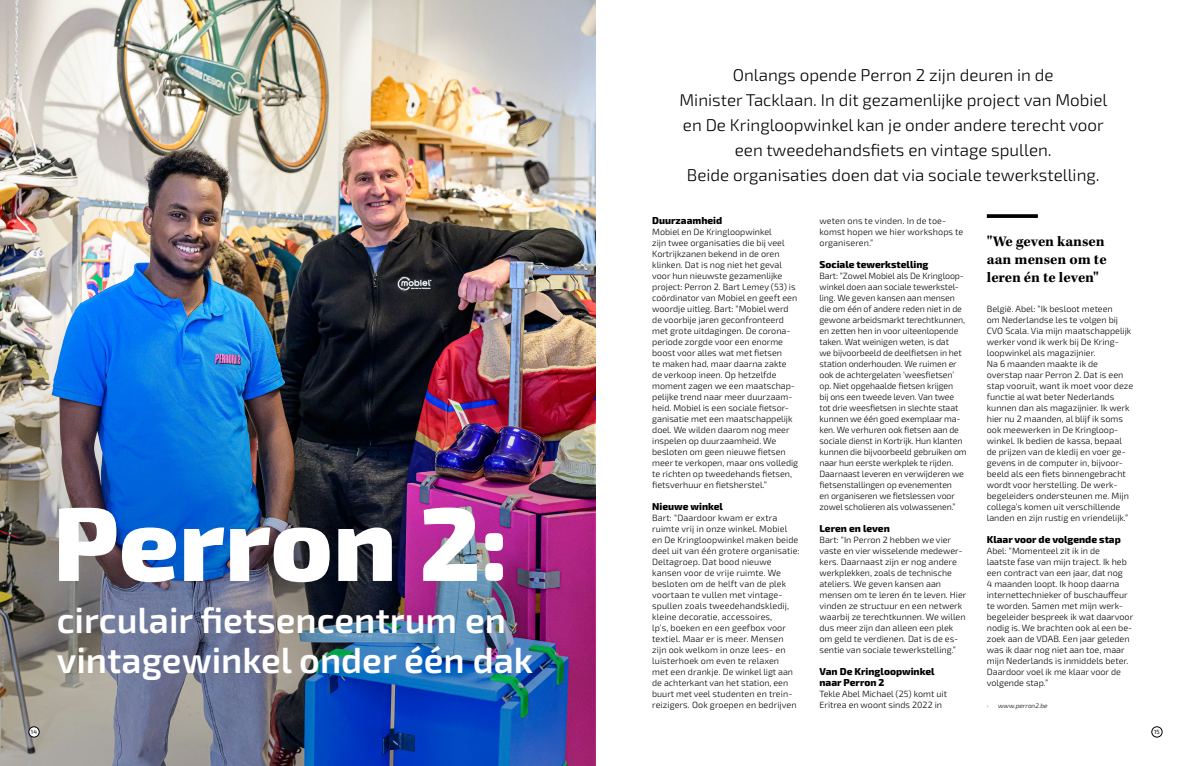
<style>
.page{position:relative;width:1191px;height:766px;background:#fff}
.page>*{position:absolute;margin:0;border:0;box-sizing:border-box;transform-origin:0 0}
.t1{font:800 104.5px "Exo 2";color:#fff}
.t2{font:600 36px/40px "Exo 2";color:#fff}
.t3{font:300 17px/25px "Exo 2";color:#000;text-align:center}
.t4{font:700 15px/18px "Kepler Std";color:#000}
.t5{font:800 10px/11px "Exo 2";color:#000}
.t6{font:300 9px/11px "Exo 2";color:#000}
.t7{font:italic 300 6.5px "Exo 2";color:#000}
.t8{font:italic 100 6.5px "Exo 2";color:#000}
.t9{font:6px "Exo 2";color:#000}
</style>
<div class="page">
<img style="left:0;top:0;width:595px;height:305px">
<img style="left:0;top:305px;width:595px;height:460px">
<svg style="left:986px;top:214px;width:51px;height:4px"></svg>
<div style="left:29px;top:726px;width:10px;height:11px;background:#fff;border-radius:50%"></div>
<div style="left:28px;top:726px;width:12px;height:11px;border:1px solid #000;border-radius:50%"></div>
<div style="left:1151px;top:726px;width:11px;height:11px;border:1px solid #000;border-radius:50%"></div>
<h1 class="t1" style="left:53px;top:462px;width:457px">Perron 2:</h1>
<h2 class="t2" style="left:57px;top:599px;width:478px">circulair fietsencentrum en vintagewinkel onder één dak</h2>
<p class="t3" style="left:679px;top:62px;width:429px">Onlangs opende Perron 2 zijn deuren in de<br>Minister Tacklaan. In dit gezamenlijke project van Mobiel en De Kringloopwinkel kan je onder andere terecht voor een tweedehandsfiets en vintage spullen.<br>Beide organisaties doen dat via sociale tewerkstelling.</p>
<p class="t5" style="left:652px;top:214px;width:72px">Duurzaamheid</p>
<p class="t6" style="left:652px;top:226px;width:147px">Mobiel en De Kringloopwinkel<br>zijn twee organisaties die bij veel Kortrijkzanen bekend in de oren klinken. Dat is nog niet het geval voor hun nieuwste gezamenlijke project: Perron 2. Bart Lemey (53) is coördinator van Mobiel en geeft een woordje uitleg. Bart: “Mobiel werd de voorbije jaren geconfronteerd met grote uitdagingen. De corona&shy;periode zorgde voor een enorme boost voor alles wat met fietsen<br>te maken had, maar daarna zakte de verkoop ineen. Op hetzelfde moment zagen we een maatschap&shy;pelijke trend naar meer duurzaam&shy;heid. Mobiel is een sociale fietsor&shy;ganisatie met een maatschappelijk doel. We wilden daarom nog meer inspelen op duurzaamheid. We besloten om geen nieuwe fietsen meer te verkopen, maar ons volledig te richten op tweedehands fietsen, fietsverhuur en fietsherstel.”</p>
<p class="t5" style="left:652px;top:500px;width:72px">Nieuwe winkel</p>
<p class="t6" style="left:652px;top:512px;width:149px">Bart: “Daardoor kwam er extra ruimte vrij in onze winkel. Mobiel<br>en De Kringloopwinkel maken beide deel uit van één grotere organisatie:<br>Deltagroep. Dat bood nieuwe kansen voor de vrije ruimte. We besloten om de helft van de plek voortaan te vullen met vintage&shy;spullen zoals tweedehandskledij, kleine decoratie, accessoires,<br>lp’s, boeken en een geefbox voor textiel. Maar er is meer. Mensen zijn ook welkom in onze lees- en luisterhoek om even te relaxen<br>met een drankje. De winkel ligt aan de achterkant van het station, een buurt met veel studenten en trein&shy;reizigers. Ook groepen en bedrijven</p>
<p class="t6" style="left:819px;top:215px;width:145px">weten ons te vinden. In de toe&shy;komst hopen we hier workshops te organiseren.”</p>
<p class="t5" style="left:819px;top:258px;width:110px">Sociale tewerkstelling</p>
<p class="t6" style="left:819px;top:270px;width:149px">Bart: “Zowel Mobiel als De Kringloop&shy;winkel doen aan sociale tewerkstel&shy;ling. We geven kansen aan mensen die om één of andere reden niet in de gewone arbeidsmarkt terechtkunnen, en zetten hen in voor uiteenlopende taken. Wat weinigen weten, is dat<br>we bijvoorbeeld de deelfietsen in het station onderhouden. We ruimen er ook de achtergelaten ‘weesfietsen’ op. Niet opgehaalde fietsen krijgen<br>bij ons een tweede leven. Van twee tot drie weesfietsen in slechte staat kunnen we één goed exemplaar ma&shy;ken. We verhuren ook fietsen aan de sociale dienst in Kortrijk. Hun klanten kunnen die bijvoorbeeld gebruiken om naar hun eerste werkplek te rijden.<br>Daarnaast leveren en verwijderen we fietsenstallingen op evenementen<br>en organiseren we fietslessen voor zowel scholieren als volwassenen.”</p>
<p class="t5" style="left:819px;top:522px;width:72px">Leren en leven</p>
<p class="t6" style="left:819px;top:534px;width:148px">Bart: “In Perron 2 hebben we vier vaste en vier wisselende medewer&shy;kers. Daarnaast zijn er nog andere werkplekken, zoals de technische ateliers. We geven kansen aan mensen om te leren én te leven. Hier vinden ze structuur en een netwerk waarbij ze terechtkunnen. We willen dus meer zijn dan alleen een plek om geld te verdienen. Dat is de es&shy;sentie van sociale tewerkstelling.”</p>
<p class="t5" style="left:819px;top:665px;width:117px">Van De Kringloopwinkel naar Perron 2</p>
<p class="t6" style="left:819px;top:688px;width:129px">Tekle Abel Michael (25) komt uit<br>Eritrea en woont sinds 2022 in</p>
<h3 class="t4" style="left:986px;top:233px;width:121px">"We geven kansen aan mensen om te leren én te leven"</h3>
<p class="t6" style="left:986px;top:303px;width:148px">België. Abel: “Ik besloot meteen<br>om Nederlandse les te volgen bij CVO Scala. Via mijn maatschappelijk werker vond ik werk bij De Kring&shy;loopwinkel als magazijnier.<br>Na 6 maanden maakte ik de overstap naar Perron 2. Dat is een stap vooruit, want ik moet voor deze functie al wat beter Nederlands kunnen dan als magazijnier. Ik werk hier nu 2 maanden, al blijf ik soms ook meewerken in De Kringloop&shy;winkel. Ik bedien de kassa, bepaal de prijzen van de kledij en voer ge&shy;gevens in de computer in, bijvoor&shy;beeld als een fiets binnengebracht wordt voor herstelling. De werk&shy;begeleiders ondersteunen me. Mijn collega’s komen uit verschillende landen en zijn rustig en vriendelijk.”</p>
<p class="t5" style="left:986px;top:533px;width:135px">Klaar voor de volgende stap</p>
<p class="t6" style="left:986px;top:545px;width:148px">Abel: “Momenteel zit ik in de<br>laatste fase van mijn traject. Ik heb een contract van een jaar, dat nog<br>4 maanden loopt. Ik hoop daarna internettechnieker of buschauffeur te worden. Samen met mijn werk&shy;begeleider bespreek ik wat daarvoor nodig is. We brachten ook al een be&shy;zoek aan de VDAB. Een jaar geleden was ik daar nog niet aan toe, maar mijn Nederlands is inmiddels beter.<br>Daardoor voel ik me klaar voor de volgende stap.”</p>
<p class="t8" style="left:986px;top:701px;width:3px">›</p>
<p class="t7" style="left:998px;top:701px;width:51px">www.perron2.be</p>
<p class="t9" style="left:31px;top:727px;width:8px">14</p>
<p class="t9" style="left:1154px;top:727px;width:7px">15</p>
</div>
